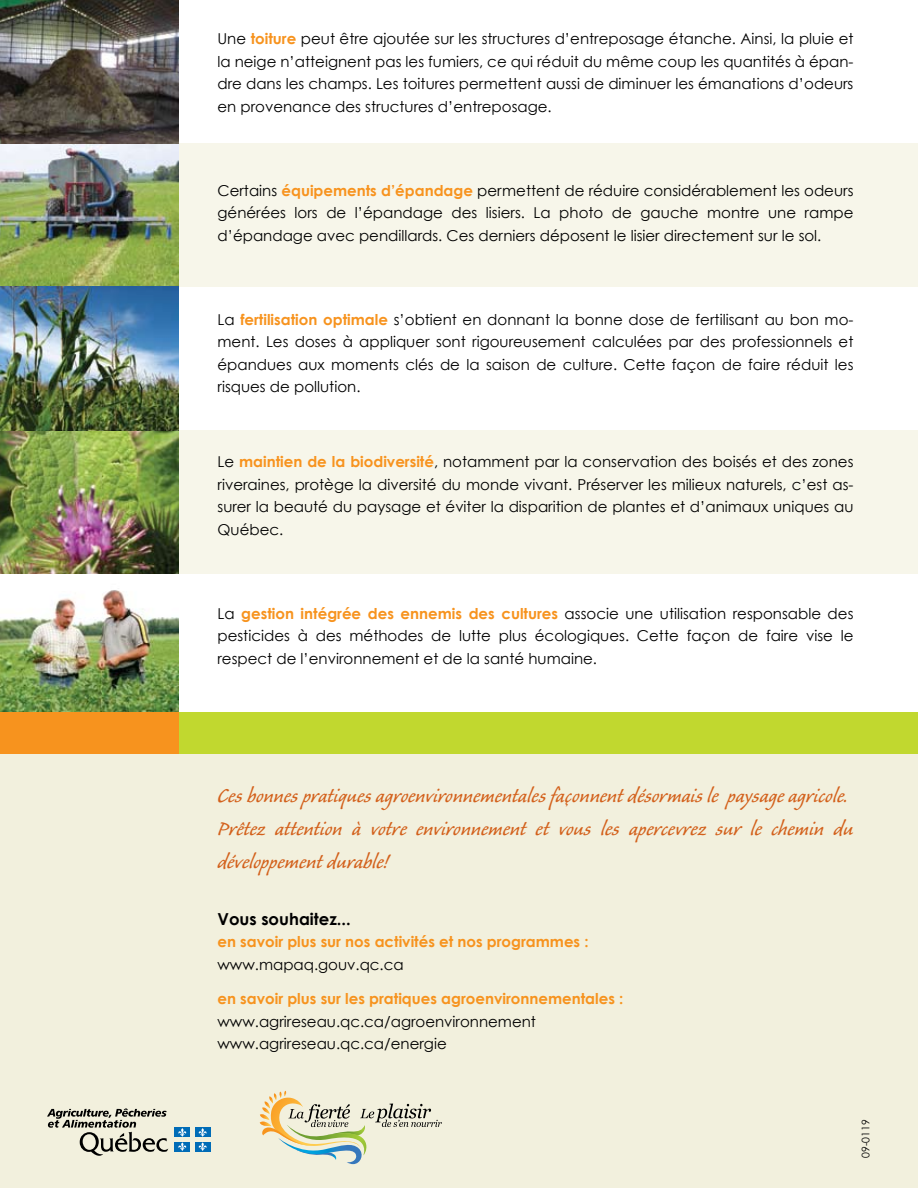
<style>
.page{position:relative;width:918px;height:1188px;background:#fff}
.page>*{position:absolute;margin:0;border:0;box-sizing:border-box;transform-origin:0 0}
.t1{font:25.5px/33px "Caliban";color:#d3611c}
.t2{font:700 16.5px "Century Gothic";color:#000}
.t3{font:15px/22.5px "Century Gothic";color:#000;text-align:justify}
.t4{font:700 15px "Century Gothic";color:#f7931e}
.t5{font:10.5px "Century Gothic";color:#000}
.s1{font-weight:700;color:#f7931e}
</style>
<div class="page">
<div style="left:0;top:728px;width:918px;height:460px;background:#f2f0dd"></div>
<div style="left:0;top:143px;width:918px;height:144px;background:#f7f6ea"></div>
<div style="left:0;top:430px;width:918px;height:144px;background:#f7f6ea"></div>
<img style="left:0;top:0;width:178px;height:426px">
<img style="left:0;top:426px;width:178px;height:286px">
<svg style="left:47px;top:1109px;width:121px;height:47px"></svg>
<div style="left:174px;top:1128px;width:16px;height:9px;background:#006cb7"></div>
<div style="left:195px;top:1128px;width:16px;height:9px;background:#006cb7"></div>
<div style="left:174px;top:1142px;width:16px;height:9px;background:#006cb7"></div>
<svg style="left:178px;top:1128px;width:9px;height:23px"></svg>
<div style="left:195px;top:1142px;width:16px;height:9px;background:#006cb7"></div>
<svg style="left:198px;top:1128px;width:9px;height:23px"></svg>
<svg style="left:260px;top:1091px;width:182px;height:73px"></svg>
<div style="left:177px;top:712px;width:741px;height:42px;background:#c1d82f"></div>
<div style="left:0;top:712px;width:178px;height:42px;background:#f7931e"></div>
<p class="t3" style="left:218px;top:27px;width:638px">Une <span class="s1">toiture</span> peut être ajoutée sur les structures d’entreposage étanche. Ainsi, la pluie et la neige n’atteignent pas les fumiers, ce qui réduit du même coup les quantités à épan&shy;dre dans les champs. Les toitures permettent aussi de diminuer les émanations d’odeurs en provenance des structures d’entreposage.</p>
<p class="t3" style="left:218px;top:179px;width:637px">Certains <span class="s1">équipements d’épandage</span> permettent de réduire considérablement les odeurs générées lors de l’épandage des lisiers. La photo de gauche montre une rampe d’épandage avec pendillards. Ces derniers déposent le lisier directement sur le sol.</p>
<p class="t3" style="left:218px;top:308px;width:638px">La <span class="s1">fertilisation optimale</span> s’obtient en donnant la bonne dose de fertilisant au bon mo&shy;ment. Les doses à appliquer sont rigoureusement calculées par des professionnels et épandues aux moments clés de la saison de culture. Cette façon de faire réduit les risques de pollution.</p>
<p class="t3" style="left:218px;top:450px;width:638px">Le <span class="s1">maintien de la biodiversité</span>, notamment par la conservation des boisés et des zones riveraines, protège la diversité du monde vivant. Préserver les milieux naturels, c’est as&shy;surer la beauté du paysage et éviter la disparition de plantes et d’animaux uniques au Québec.</p>
<p class="t3" style="left:218px;top:602px;width:637px">La <span class="s1">gestion intégrée des ennemis des cultures</span> associe une utilisation responsable des pesticides à des méthodes de lutte plus écologiques. Cette façon de faire vise le respect de l’environnement et de la santé humaine.</p>
<h1 class="t1" style="left:218px;top:780px;width:637px">Ces bonnes pratiques agroenvironnementales façonnent désormais le paysage agricole.<br>Prêtez attention à votre environnement et vous les apercevrez sur le chemin du développement durable!</h1>
<p class="t2" style="left:218px;top:908px;width:135px">Vous souhaitez...</p>
<p class="t4" style="left:218px;top:932px;width:373px">en savoir plus sur nos activités et nos programmes :</p>
<p class="t3" style="left:218px;top:953px;width:188px">www.mapaq.gouv.qc.ca</p>
<p class="t4" style="left:218px;top:989px;width:407px">en savoir plus sur les pratiques agroenvironnementales :</p>
<p class="t3" style="left:218px;top:1010px;width:320px">www.agrireseau.qc.ca/agroenvironnement www.agrireseau.qc.ca/energie</p>
<p class="t5" style="left:859px;top:1158px;width:40px;rotate:-90deg">09-0119</p>
</div>
